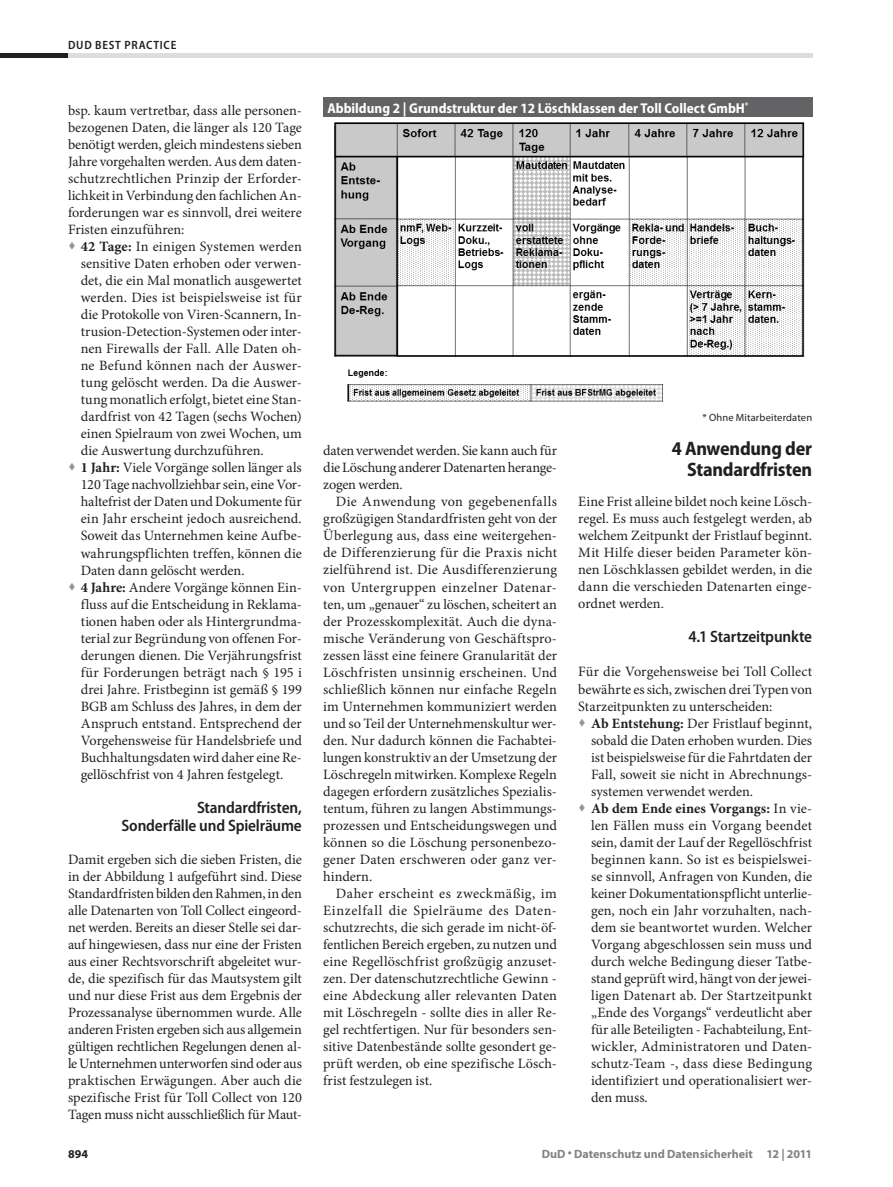
<style>
.page{position:relative;width:893px;height:1187px;background:#fff}
.page>*{position:absolute;margin:0;border:0;box-sizing:border-box;transform-origin:0 0}
.t1{font:700 semi-condensed 19.5px/21px "Myriad Pro";letter-spacing:-.01em;color:#231f20;text-align:right}
.t2{font:600 semi-condensed 16.5px/18px "Myriad Pro";letter-spacing:-.01em;color:#231f20;text-align:right}
.t3{font:14.25px/17px "Minion Pro";color:#231f20;text-align:justify}
.t4{font:700 semi-condensed 14.25px "Myriad Pro";color:#fff}
.t5{font:700 12px "Myriad Pro";color:#808285}
.t6{font:600 semi-condensed 12px "Myriad Pro";color:#231f20}
.t7{font:700 12px "Myriad Pro";color:#231f20}
.t8{font:10.5px "Myriad Pro";letter-spacing:.015em;color:#231f20}
.s1{font-weight:700}
</style>
<div class="page">
<hr style="left:0;top:53px;width:68px;height:4px;background:#231f20">
<hr style="left:68px;top:53px;width:744px;height:4px;background:#dcdddf">
<div style="left:323px;top:98px;width:489px;height:19px;background:#636366"></div>
<img style="left:334px;top:122px;width:471px;height:280px">
<p class="t6" style="left:68px;top:39px;width:42px">DuD Best</p>
<p class="t6" style="left:125px;top:39px;width:15px">Practice</p>
<p class="t3" style="left:68px;top:102px;width:235px">bsp. kaum vertretbar, dass alle personen&shy;bezogenen Daten, die länger als 120 Tage benötigt werden, gleich mindestens sieben Jahre vorgehalten werden. Aus dem daten&shy;schutzrechtlichen Prinzip der Erforder&shy;lichkeit in Verbindung den fachlichen An&shy;forderungen war es sinnvoll, drei weitere Fristen einzuführen:</p>
<p class="t3" style="left:81px;top:238px;width:223px;text-align:left"><span class="s1">42 Tage:</span> In einigen Systemen werden sensitive Daten erhoben oder verwen&shy;det, die ein Mal monatlich ausgewertet werden. Dies ist beispielsweise ist für die Protokolle von Viren-Scannern, In&shy;trusion-Detection-Systemen oder inter&shy;nen Firewalls der Fall. Alle Daten oh&shy;ne Befund können nach der Auswer&shy;tung gelöscht werden. Da die Auswer&shy;tung monatlich erfolgt, bietet eine Stan&shy;dardfrist von 42 Tagen (sechs Wochen) einen Spielraum von zwei Wochen, um die Auswertung durchzuführen.<br><span class="s1">1 Jahr:</span> Viele Vorgänge sollen länger als 120 Tage nachvollziehbar sein, eine Vor&shy;haltefrist der Daten und Dokumente für ein Jahr erscheint jedoch ausreichend.<br>Soweit das Unternehmen keine Aufbe&shy;wahrungspflichten treffen, können die Daten dann gelöscht werden.<br><span class="s1">4 Jahre:</span> Andere Vorgänge können Ein&shy;fluss auf die Entscheidung in Reklama&shy;tionen haben oder als Hintergrundma&shy;terial zur Begründung von offenen For&shy;derungen dienen. Die Verjährungsfrist für Forderungen beträgt nach § 195 i drei Jahre. Fristbeginn ist gemäß § 199<br>BGB am Schluss des Jahres, in dem der Anspruch entstand. Entsprechend der Vorgehensweise für Handelsbriefe und Buchhaltungsdaten wird daher eine Re&shy;gellöschfrist von 4 Jahren festgelegt.</p>
<p class="t2" style="left:122px;top:798px;width:182px">Standardfristen,<br>Sonderfälle und Spielräume</p>
<p class="t3" style="left:68px;top:850px;width:235px">Damit ergeben sich die sieben Fristen, die in der Abbildung 1 aufgeführt sind. Diese Standardfristen bilden den Rahmen, in den alle Datenarten von Toll Collect eingeord&shy;net werden. Bereits an dieser Stelle sei dar&shy;auf hingewiesen, dass nur eine der Fristen aus einer Rechtsvorschrift abgeleitet wur&shy;de, die spezifisch für das Mautsystem gilt und nur diese Frist aus dem Ergebnis der Prozessanalyse übernommen wurde. Alle anderen Fristen ergeben sich aus allgemein gültigen rechtlichen Regelungen denen al&shy;le Unternehmen unterworfen sind oder aus praktischen Erwägungen. Aber auch die spezifische Frist für Toll Collect von 120<br>Tagen muss nicht ausschließlich für Maut-</p>
<p class="t4" style="left:327px;top:100px;width:423px">Abbildung 2 | Grundstruktur der 12 Löschklassen der Toll Collect GmbH<sup>*</sup></p>
<p class="t3" style="left:323px;top:442px;width:235px">daten verwendet werden. Sie kann auch für die Löschung anderer Datenarten herange&shy;zogen werden.</p>
<p class="t3" style="left:323px;top:493px;width:235px;text-indent:13px">Die Anwendung von gegebenenfalls großzügigen Standardfristen geht von der Überlegung aus, dass eine weitergehen&shy;de Differenzierung für die Praxis nicht zielführend ist. Die Ausdifferenzierung von Untergruppen einzelner Datenar&shy;ten, um „genauer“ zu löschen, scheitert an der Prozesskomplexität. Auch die dyna&shy;mische Veränderung von Geschäftspro&shy;zessen lässt eine feinere Granularität der Löschfristen unsinnig erscheinen. Und schließlich können nur einfache Regeln im Unternehmen kommuniziert werden und so Teil der Unternehmenskultur wer&shy;den. Nur dadurch können die Fachabtei&shy;lungen konstruktiv an der Umsetzung der Löschregeln mitwirken. Komplexe Regeln dagegen erfordern zusätzliches Spezialis&shy;tentum, führen zu langen Abstimmungs&shy;prozessen und Entscheidungswegen und können so die Löschung personenbezo&shy;gener Daten erschweren oder ganz ver&shy;hindern.</p>
<p class="t3" style="left:323px;top:884px;width:235px;text-indent:13px">Daher erscheint es zweckmäßig, im Einzelfall die Spielräume des Daten&shy;schutzrechts, die sich gerade im nicht-öf&shy;fentlichen Bereich ergeben, zu nutzen und eine Regellöschfrist großzügig anzuset&shy;zen. Der datenschutzrechtliche Gewinn ‑ eine Abdeckung aller relevanten Daten mit Löschregeln ‑ sollte dies in aller Re&shy;gel rechtfertigen. Nur für besonders sen&shy;sitive Datenbestände sollte gesondert ge&shy;prüft werden, ob eine spezifische Lösch&shy;frist festzulegen ist.</p>
<p class="t8" style="left:702px;top:411px;width:111px">* Ohne Mitarbeiterdaten</p>
<h1 class="t1" style="left:672px;top:438px;width:142px">4 Anwendung der<br>Standardfristen</h1>
<p class="t3" style="left:578px;top:493px;width:235px">Eine Frist alleine bildet noch keine Lösch&shy;regel. Es muss auch festgelegt werden, ab welchem Zeitpunkt der Fristlauf beginnt.<br>Mit Hilfe dieser beiden Parameter kön&shy;nen Löschklassen gebildet werden, in die dann die verschieden Datenarten einge&shy;ordnet werden.</p>
<p class="t2" style="left:689px;top:628px;width:125px">4.1 Startzeitpunkte</p>
<p class="t3" style="left:578px;top:663px;width:235px">Für die Vorgehensweise bei Toll Collect bewährte es sich, zwischen drei Typen von Starzeitpunkten zu unterscheiden:</p>
<p class="t3" style="left:591px;top:714px;width:223px;text-align:left"><span class="s1">Ab Entstehung:</span> Der Fristlauf beginnt, sobald die Daten erhoben wurden. Dies ist beispielsweise für die Fahrtdaten der Fall, soweit sie nicht in Abrechnungs&shy;systemen verwendet werden.<br><span class="s1">Ab dem Ende eines Vorgangs:</span> In vie&shy;len Fällen muss ein Vorgang beendet sein, damit der Lauf der Regellöschfrist beginnen kann. So ist es beispielswei&shy;se sinnvoll, Anfragen von Kunden, die keiner Dokumentationspflicht unterlie&shy;gen, noch ein Jahr vorzuhalten, nach&shy;dem sie beantwortet wurden. Welcher Vorgang abgeschlossen sein muss und durch welche Bedingung dieser Tatbe&shy;stand geprüft wird, hängt von der jewei&shy;ligen Datenart ab. Der Startzeitpunkt „Ende des Vorgangs“ verdeutlicht aber für alle Beteiligten ‑ Fachabteilung, Ent&shy;wickler, Administratoren und Daten&shy;schutz-Team ‑, dass diese Bedingung identifiziert und operationalisiert wer&shy;den muss.</p>
<p class="t7" style="left:68px;top:1145px;width:22px">894</p>
<p class="t5" style="left:542px;top:1145px;width:272px">DuD • Datenschutz und Datensicherheit 12 | 2011</p>
</div>
